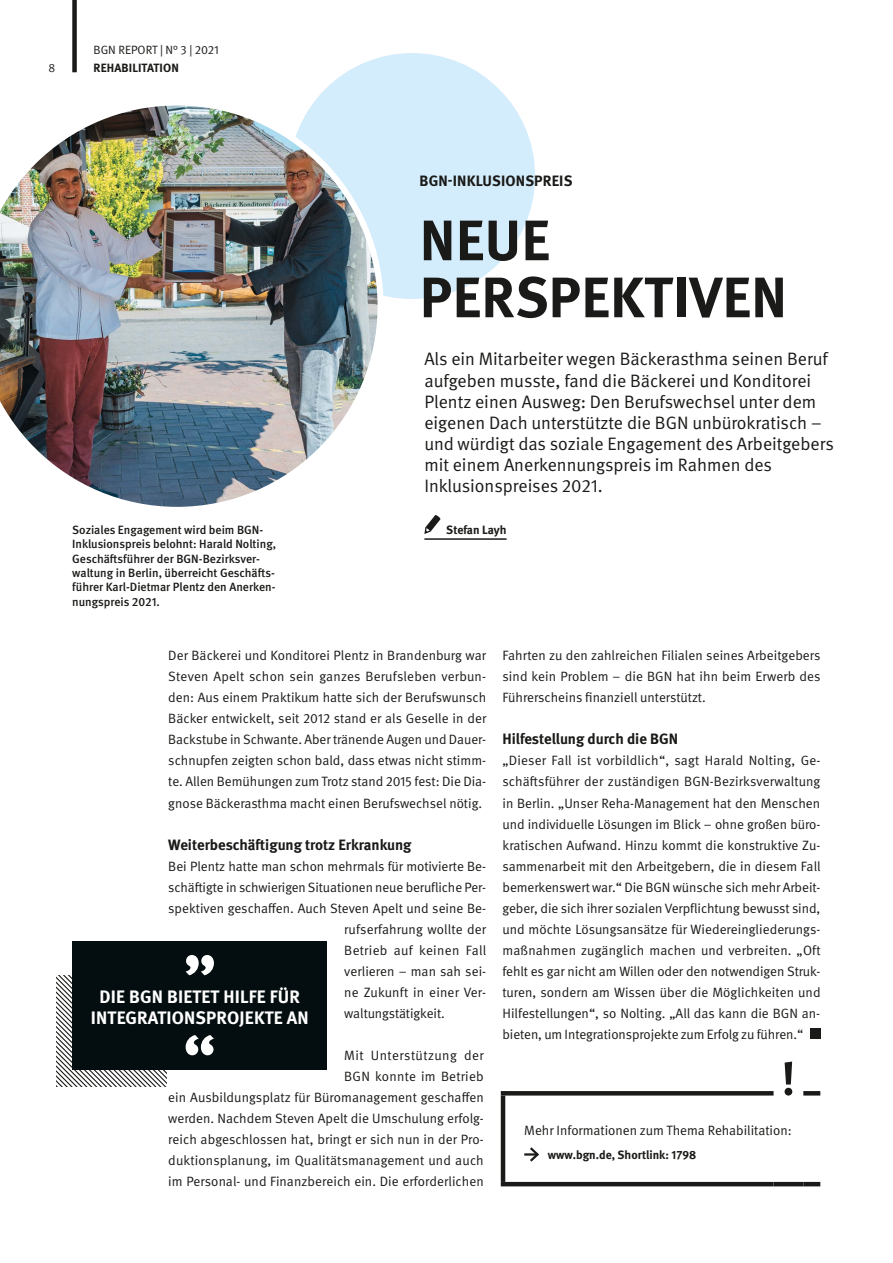
<style>
.page{position:relative;width:893px;height:1263px;background:#fff}
.page>*{position:absolute;margin:0;border:0;box-sizing:border-box;transform-origin:0 0}
.t1{font:700 57px/57px "DGUV Meta";letter-spacing:.01em;color:#1a1a18}
.t2{font:18px/21px "DGUV Meta";color:#1a1a18}
.t3{font:700 18px/21px "DGUV Meta";letter-spacing:.01em;color:#fff;text-align:center}
.t4{font:700 15px "DGUV Meta";color:#1a1a18}
.t5{font:13.5px/21px "DGUV Meta";color:#1a1a18;text-align:justify}
.t6{font:13.5px "DGUV Meta";letter-spacing:.025em;color:#1a1a18}
.t7{font:500 12px/14.4px "DGUV Meta";color:#1a1a18}
.t8{font:700 12px "DGUV Meta";color:#1a1a18}
.t9{font:12px "DGUV Meta";color:#1a1a18}
</style>
<div class="page">
<svg style="left:56px;top:976px;width:111px;height:111px"></svg>
<div style="left:289px;top:53px;width:246px;height:246px;background:#d4edfc;border-radius:50%"></div>
<img style="left:0;top:101px;width:384px;height:406px">
<div style="left:810px;top:1028px;width:10px;height:11px;background:#1a1a18"></div>
<hr style="left:424px;top:538px;width:83px;height:2px;background:#1a1a18">
<svg style="left:424px;top:515px;width:17px;height:19px"></svg>
<hr style="left:501px;top:1182px;width:273px;height:4px;background:#1a1a18">
<hr style="left:774px;top:1182px;width:29px;height:4px;background:#1a1a18">
<hr style="left:803px;top:1182px;width:17px;height:4px;background:#1a1a18">
<svg style="left:501px;top:1091px;width:273px;height:4px"></svg>
<svg style="left:803px;top:1091px;width:17px;height:4px"></svg>
<hr style="left:501px;top:1095px;width:4px;height:87px;background:#1a1a18">
<svg style="left:785px;top:1061px;width:7px;height:34px"></svg>
<svg style="left:524px;top:1147px;width:15px;height:15px"></svg>
<div style="left:72px;top:941px;width:255px;height:128px;background:#040e10"></div>
<svg style="left:186px;top:955px;width:28px;height:20px"></svg>
<svg style="left:186px;top:1035px;width:28px;height:20px"></svg>
<div style="left:72px;top:0;width:5px;height:72px;background:#1a1a18"></div>
<p class="t9" style="left:94px;top:43px;width:127px">BGN REPORT | N° 3 | 2021</p>
<p class="t9" style="left:48px;top:61px;width:8px">8</p>
<p class="t8" style="left:94px;top:61px;width:87px">REHABILITATION</p>
<p class="t7" style="left:72px;top:523px;width:205px">Soziales Engagement wird beim BGN-Inklusionspreis belohnt: Harald Nolting, Geschäftsführer der BGN-Bezirksver&shy;waltung in Berlin, überreicht Geschäfts&shy;führer Karl-Dietmar Plentz den Anerken&shy;nungspreis 2021.</p>
<p class="t4" style="left:420px;top:172px;width:154px">BGN-INKLUSIONSPREIS</p>
<h1 class="t1" style="left:420px;top:214px;width:368px">NEUE<br>PERSPEKTIVEN</h1>
<p class="t2" style="left:424px;top:349px;width:411px">Als ein Mitarbeiter wegen Bäckerasthma seinen Beruf aufgeben musste, fand die Bäckerei und Konditorei Plentz einen Ausweg: Den Berufswechsel unter dem eigenen Dach unterstützte die BGN unbürokratisch – und würdigt das soziale Engagement des Arbeitgebers mit einem Anerkennungspreis im Rahmen des Inklusionspreises 2021.</p>
<p class="t8" style="left:446px;top:523px;width:62px">Stefan Layh</p>
<p class="t5" style="left:168px;top:645px;width:319px">Der Bäckerei und Konditorei Plentz in Brandenburg war Steven Apelt schon sein ganzes Berufsleben verbun&shy;den: Aus einem Praktikum hatte sich der Berufswunsch Bäcker entwickelt, seit 2012 stand er als Geselle in der Backstube in Schwante. Aber tränende Augen und Dauer&shy;schnupfen zeigten schon bald, dass etwas nicht stimm&shy;te. Allen Bemühungen zum Trotz stand 2015 fest: Die Dia&shy;gnose Bäckerasthma macht einen Berufswechsel nötig.</p>
<p class="t4" style="left:168px;top:835px;width:245px">Weiterbeschäftigung trotz Erkrankung</p>
<p class="t5" style="left:168px;top:856px;width:319px">Bei Plentz hatte man schon mehrmals für motivierte Be-</p>
<p class="t5" style="left:168px;top:877px;width:319px">schäftigte in schwierigen Situationen neue berufliche Per-</p>
<p class="t5" style="left:168px;top:898px;width:319px">spektiven geschaffen. Auch Steven Apelt und seine Be-</p>
<p class="t5" style="left:344px;top:919px;width:143px">rufserfahrung wollte der</p>
<p class="t6" style="left:344px;top:942px;width:144px">Betrieb auf keinen Fall</p>
<p class="t5" style="left:344px;top:961px;width:143px">verlieren – man sah sei-</p>
<p class="t5" style="left:344px;top:982px;width:143px">ne Zukunft in einer Ver-</p>
<p class="t5" style="left:344px;top:1003px;width:102px">waltungstätigkeit.</p>
<p class="t5" style="left:168px;top:1045px;width:317px;text-align:right">Mit Unterstützung der<br>BGN konnte im Betrieb<br>ein Ausbildungsplatz für Büromanagement geschaffen werden. Nachdem Steven Apelt die Umschulung erfolg&shy;reich abgeschlossen hat, bringt er sich nun in der Pro&shy;duktionsplanung, im Qualitätsmanagement und auch im Personal- und Finanzbereich ein. Die erforderlichen</p>
<h2 class="t3" style="left:91px;top:986px;width:219px">DIE BGN BIETET HILFE FÜR<br>INTEGRATIONSPROJEKTE AN</h2>
<p class="t5" style="left:502px;top:645px;width:320px">Fahrten zu den zahlreichen Filialen seines Arbeitgebers sind kein Problem – die BGN hat ihn beim Erwerb des Führerscheins finanziell unterstützt.</p>
<p class="t4" style="left:502px;top:730px;width:177px">Hilfestellung durch die BGN</p>
<p class="t5" style="left:502px;top:750px;width:320px">„Dieser Fall ist vorbildlich“, sagt Harald Nolting, Ge&shy;schäftsführer der zuständigen BGN-Bezirksverwaltung in Berlin. „Unser Reha-Management hat den Menschen und individuelle Lösungen im Blick – ohne großen büro&shy;kratischen Aufwand. Hinzu kommt die konstruktive Zu&shy;sammenarbeit mit den Arbeitgebern, die in diesem Fall bemerkenswert war.“ Die BGN wünsche sich mehr Arbeit&shy;geber, die sich ihrer sozialen Verpflichtung bewusst sind, und möchte Lösungsansätze für Wiedereingliederungs&shy;maßnahmen zugänglich machen und verbreiten. „Oft fehlt es gar nicht am Willen oder den notwendigen Struk&shy;turen, sondern am Wissen über die Möglichkeiten und Hilfestellungen“, so Nolting. „All das kann die BGN an&shy;bieten, um Integrationsprojekte zum Erfolg zu führen.“</p>
<p class="t5" style="left:524px;top:1120px;width:269px">Mehr Informationen zum Thema Rehabilitation:</p>
<p class="t8" style="left:548px;top:1147px;width:150px">www.bgn.de, Shortlink: 1798</p>
</div>
